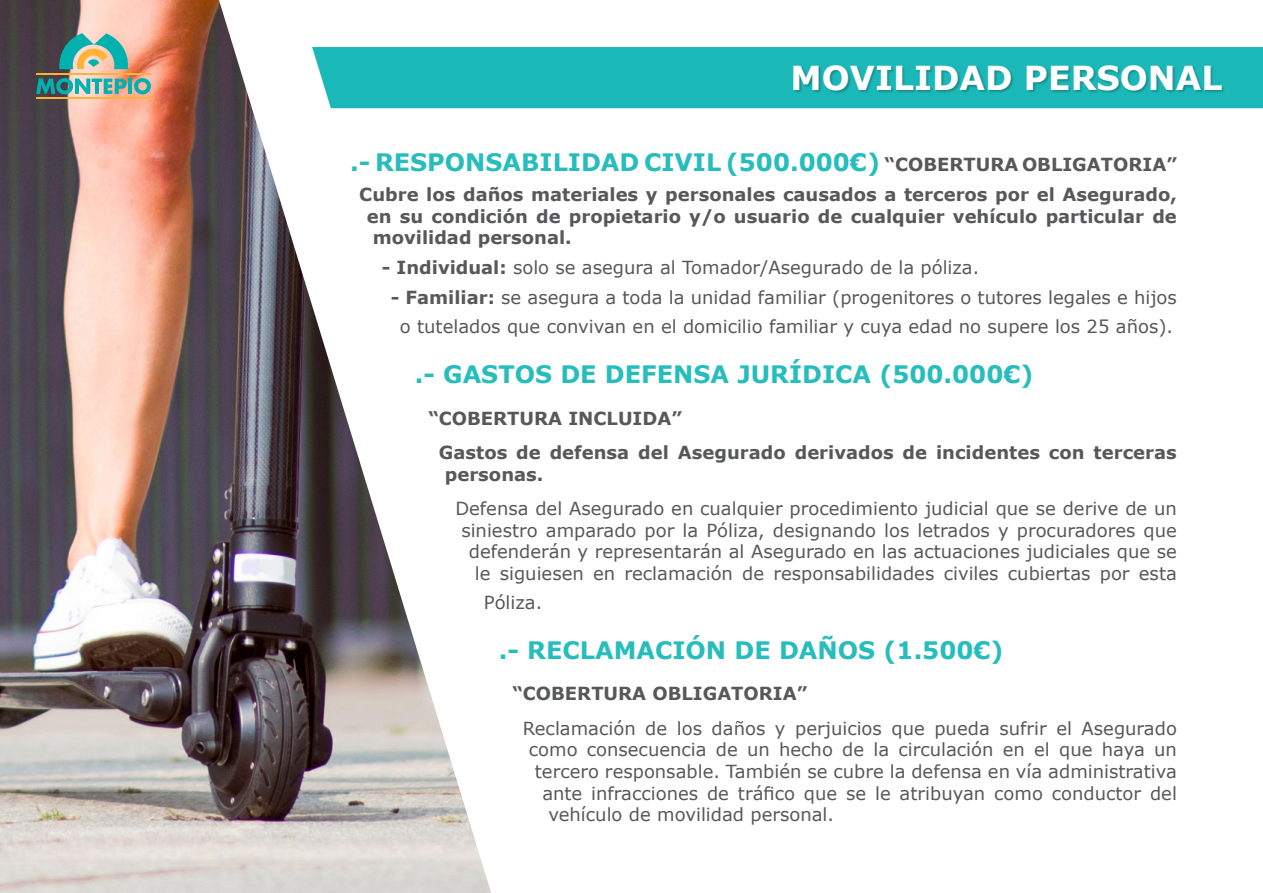
<style>
.page{position:relative;width:1263px;height:893px;background:#fff}
.page>*{position:absolute;margin:0;border:0;box-sizing:border-box;transform-origin:0 0}
.t1{font:700 33px "Verdana";color:#fff}
.t2{font:700 24px "Verdana";color:#26bdbc}
.t3{font:18px/21.6px "Verdana";color:#57585a;text-align:center}
.t4{font:700 18px/21.6px "Verdana";color:#57585a}
.s1{font-size:18px;color:#57585a}
.s2{font-weight:700}
</style>
<div class="page">
<img style="left:0;top:0;width:491px;height:893px">
<div style="left:312px;top:47px;width:951px;height:61px;background:#1ab8b8"></div>
<div style="left:793px;top:66px;width:432px;height:28px;background:#231f20;opacity:.3"></div>
<svg style="left:59px;top:33px;width:70px;height:36px;background:#7ab3a0"></svg>
<svg style="left:36px;top:76px;width:115px;height:18px;background:#64a69f"></svg>
<hr style="left:36px;top:73px;width:115px;height:2px;background:#ffb238">
<hr style="left:36px;top:97px;width:115px;height:2px;background:#ffb238">
<p class="t1" style="left:791px;top:57px;width:433px">MOVILIDAD PERSONAL</p>
<p class="t2" style="left:350px;top:147px;width:828px">.- RESPONSABILIDAD CIVIL (500.000€) <span class="s1">“COBERTURA OBLIGATORIA”</span></p>
<p class="t4" style="left:359px;top:184px;width:819px">Cubre los daños materiales y personales causados a terceros por el Asegurado,</p>
<p class="t4" style="left:367px;top:205px;width:811px">en su condición de propietario y/o usuario de cualquier vehículo particular de</p>
<p class="t4" style="left:373px;top:227px;width:200px">movilidad personal.</p>
<p class="t3" style="left:382px;top:257px;width:599px"><span class="s2">- Individual:</span> solo se asegura al Tomador/Asegurado de la póliza.</p>
<p class="t3" style="left:391px;top:284px;width:787px;line-height:28.8px"><span class="s2">- Familiar:</span> se asegura a toda la unidad familiar (progenitores o tutores legales e hijos o tutelados que convivan en el domicilio familiar y cuya edad no supere los 25 años).</p>
<p class="t2" style="left:415px;top:359px;width:620px">.- GASTOS DE DEFENSA JURÍDICA (500.000€)</p>
<p class="t4" style="left:428px;top:408px;width:255px">“COBERTURA INCLUIDA”</p>
<p class="t4" style="left:445px;top:442px;width:733px;text-indent:-6px">Gastos de defensa del Asegurado derivados de incidentes con terceras personas.</p>
<p class="t3" style="left:455px;top:498px;width:723px;text-align:right">Defensa del Asegurado en cualquier procedimiento judicial que se derive de un siniestro amparado por la Póliza, designando los letrados y procuradores que defenderán y representarán al Asegurado en las actuaciones judiciales que se le siguiesen en reclamación de responsabilidades civiles cubiertas por esta</p>
<p class="t3" style="left:484px;top:592px;width:60px">Póliza.</p>
<p class="t2" style="left:499px;top:634px;width:506px">.- RECLAMACIÓN DE DAÑOS (1.500€)</p>
<p class="t4" style="left:512px;top:683px;width:296px">“COBERTURA OBLIGATORIA”</p>
<p class="t3" style="left:523px;top:718px;width:656px">Reclamación de los daños y perjuicios que pueda sufrir el Asegurado</p>
<p class="t3" style="left:529px;top:739px;width:650px">como consecuencia de un hecho de la circulación en el que haya un</p>
<p class="t3" style="left:535px;top:761px;width:644px">tercero responsable. También se cubre la defensa en vía administrativa</p>
<p class="t3" style="left:542px;top:782px;width:636px">ante infracciones de tráfico que se le atribuyan como conductor del</p>
<p class="t3" style="left:548px;top:804px;width:287px">vehículo de movilidad personal.</p>
</div>
